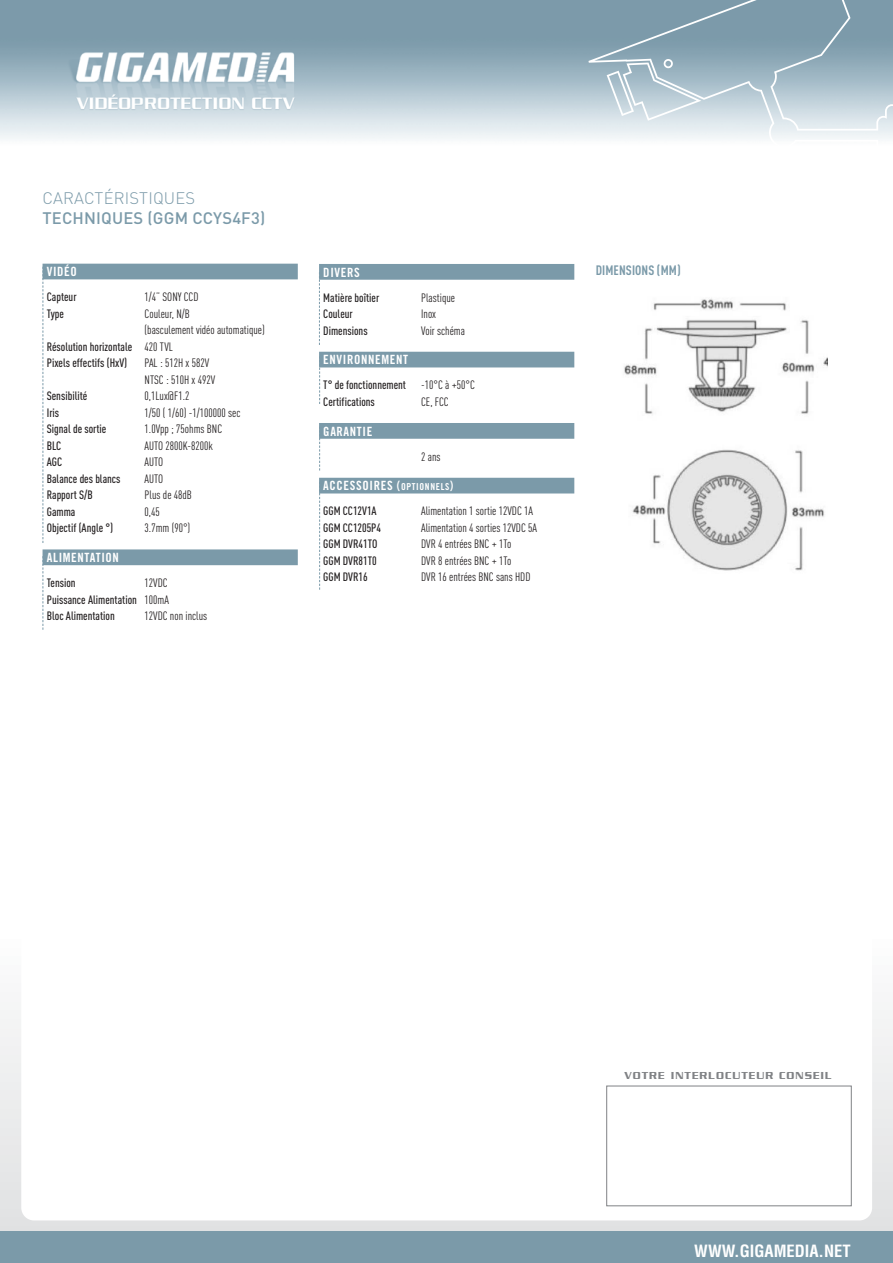
<style>
.page{position:relative;width:893px;height:1263px;background:#fff}
.page>*{position:absolute;margin:0;border:0;box-sizing:border-box;transform-origin:0 0}
.t1{font:500 16.5px "DIN";letter-spacing:.01em;color:#7b9aa9}
.t2{font:700 condensed 16.5px "Helvetica";color:#fff}
.t3{font:300 16.5px "DIN";letter-spacing:.01em;color:#7b9aa9}
.t4{font:700 condensed 13.5px "DINOT";letter-spacing:.01em;color:#7b9aa9}
.t5{font:12.75px "Trade Gothic Bold Cond Twenty";letter-spacing:.05em;color:#fff}
.t6{font:condensed 12px/16.5px "DINOT";color:#231f20}
.t7{font:500 condensed 12px/16.5px "DINOT";color:#231f20;text-align:justify}
.t8{font:500 10.95px "Serpentine";letter-spacing:.095em;color:#808285}
.s1{font-weight:400}
.s2{font-size:9.6px}
</style>
<div class="page">
<svg style="left:0;top:1010px;width:892px;height:221px"></svg>
<div style="left:0;top:1231px;width:892px;height:32px;background:#7b9aa9"></div>
<img style="left:0;top:0;width:588px;height:139px">
<div style="left:21px;top:267px;width:851px;height:953px;background:#fff;border-radius:13px"></div>
<svg style="left:588px;top:0;width:304px;height:139px;background:#a7bcc7"></svg>
<div style="left:43px;top:264px;width:255px;height:15px;background:#7b9aa9"></div>
<div style="left:43px;top:549px;width:255px;height:16px;background:#7b9aa9"></div>
<div style="left:319px;top:264px;width:255px;height:16px;background:#7b9aa9"></div>
<div style="left:319px;top:352px;width:255px;height:15px;background:#7b9aa9"></div>
<div style="left:319px;top:423px;width:255px;height:16px;background:#7b9aa9"></div>
<div style="left:319px;top:478px;width:255px;height:15px;background:#7b9aa9"></div>
<svg style="left:319px;top:367px;width:1px;height:37px"></svg>
<svg style="left:319px;top:439px;width:1px;height:31px"></svg>
<svg style="left:319px;top:493px;width:1px;height:97px"></svg>
<svg style="left:43px;top:279px;width:1px;height:264px"></svg>
<svg style="left:43px;top:565px;width:1px;height:65px"></svg>
<svg style="left:319px;top:279px;width:1px;height:66px"></svg>
<div style="left:606px;top:1086px;width:245px;height:120px;border:1px solid #808285"></div>
<img style="left:624px;top:298px;width:203px;height:116px">
<img style="left:632px;top:449px;width:193px;height:122px">
<h1 class="t3" style="left:43px;top:192px;width:154px">CARACTÉRISTIQUES</h1>
<h1 class="t1" style="left:43px;top:212px;width:224px">TECHNIQUES (GGM CCYS4F3)</h1>
<p class="t5" style="left:47px;top:267px;width:32px">VIDÉO</p>
<p class="t7" style="left:47px;top:290px;width:31px">Capteur</p>
<p class="t6" style="left:145px;top:289px;width:55px">1/4” SONY CCD</p>
<p class="t7" style="left:47px;top:307px;width:19px">Type</p>
<p class="t6" style="left:145px;top:305px;width:47px">Couleur, N/B</p>
<p class="t6" style="left:145px;top:322px;width:122px">(basculement vidéo automatique)</p>
<p class="t7" style="left:47px;top:340px;width:128px">Résolution horizontale <span class="s1">420 TVL</span></p>
<p class="t7" style="left:47px;top:356px;width:82px">Pixels effectifs (HxV)</p>
<p class="t6" style="left:145px;top:355px;width:72px">PAL : 512H x 582V<br>NTSC : 510H x 492V</p>
<p class="t7" style="left:47px;top:389px;width:42px">Sensibilité</p>
<p class="t6" style="left:145px;top:388px;width:46px">0,1Lux@F1.2</p>
<p class="t7" style="left:47px;top:406px;width:14px">Iris</p>
<p class="t6" style="left:145px;top:404px;width:97px">1/50 ( 1/60) -1/100000 sec</p>
<p class="t7" style="left:47px;top:422px;width:61px">Signal de sortie</p>
<p class="t6" style="left:145px;top:421px;width:79px">1.0Vpp ; 75ohms BNC</p>
<p class="t7" style="left:47px;top:439px;width:16px">BLC</p>
<p class="t6" style="left:145px;top:437px;width:70px">AUTO 2800K-8200k</p>
<p class="t7" style="left:47px;top:455px;width:17px">AGC</p>
<p class="t6" style="left:145px;top:454px;width:20px">AUTO</p>
<p class="t7" style="left:47px;top:472px;width:75px">Balance des blancs</p>
<p class="t6" style="left:145px;top:470px;width:20px">AUTO</p>
<p class="t7" style="left:47px;top:488px;width:47px">Rapport S/B</p>
<p class="t6" style="left:145px;top:487px;width:49px">Plus de 48dB</p>
<p class="t7" style="left:47px;top:505px;width:30px">Gamma</p>
<p class="t6" style="left:145px;top:503px;width:17px">0,45</p>
<p class="t7" style="left:47px;top:521px;width:68px">Objectif (Angle °)</p>
<p class="t6" style="left:145px;top:520px;width:47px">3.7mm (90°)</p>
<p class="t5" style="left:47px;top:553px;width:74px">ALIMENTATION</p>
<p class="t7" style="left:47px;top:576px;width:30px">Tension</p>
<p class="t7" style="left:47px;top:576px;width:124px;text-indent:98px"><span class="s1">12VDC </span>Puissance Alimentation <span class="s1">100mA </span>Bloc Alimentation</p>
<p class="t6" style="left:145px;top:608px;width:64px">12VDC non inclus</p>
<p class="t5" style="left:323px;top:267px;width:38px">DIVERS</p>
<p class="t7" style="left:323px;top:290px;width:57px">Matière boîtier</p>
<p class="t6" style="left:421px;top:289px;width:35px">Plastique</p>
<p class="t7" style="left:323px;top:307px;width:31px">Couleur</p>
<p class="t6" style="left:421px;top:306px;width:16px">Inox</p>
<p class="t7" style="left:323px;top:323px;width:46px">Dimensions</p>
<p class="t6" style="left:421px;top:322px;width:45px">Voir schéma</p>
<p class="t5" style="left:323px;top:355px;width:86px">ENVIRONNEMENT</p>
<p class="t7" style="left:323px;top:378px;width:84px">T° de fonctionnement</p>
<p class="t6" style="left:421px;top:377px;width:55px">-10°C à +50°C</p>
<p class="t7" style="left:323px;top:395px;width:53px">Certifications</p>
<p class="t6" style="left:421px;top:393px;width:29px">CE, FCC</p>
<p class="t5" style="left:323px;top:426px;width:51px">GARANTIE</p>
<p class="t6" style="left:421px;top:448px;width:21px">2 ans</p>
<p class="t5" style="left:323px;top:481px;width:132px">ACCESSOIRES (<span class="s2">OPTIONNELS</span>)</p>
<p class="t7" style="left:323px;top:504px;width:55px">GGM CC12V1A</p>
<p class="t6" style="left:421px;top:503px;width:113px">Alimentation 1 sortie 12VDC 1A</p>
<p class="t7" style="left:323px;top:521px;width:59px">GGM CC1205P4</p>
<p class="t6" style="left:421px;top:519px;width:117px">Alimentation 4 sorties 12VDC 5A</p>
<p class="t7" style="left:323px;top:537px;width:56px">GGM DVR41TO</p>
<p class="t6" style="left:421px;top:536px;width:92px">DVR 4 entrées BNC + 1To</p>
<p class="t7" style="left:323px;top:554px;width:55px">GGM DVR81T0</p>
<p class="t6" style="left:421px;top:552px;width:92px">DVR 8 entrées BNC + 1To</p>
<p class="t7" style="left:323px;top:570px;width:46px">GGM DVR16</p>
<p class="t6" style="left:421px;top:569px;width:111px">DVR 16 entrées BNC sans HDD</p>
<p class="t4" style="left:595px;top:262px;width:86px">DIMENSIONS (MM)</p>
<p class="t8" style="left:624px;top:1072px;width:209px">VOTRE INTERLOCUTEUR CONSEIL</p>
<h1 class="t2" style="left:694px;top:1245px;width:158px">WWW.GIGAMEDIA.NET</h1>
</div>
